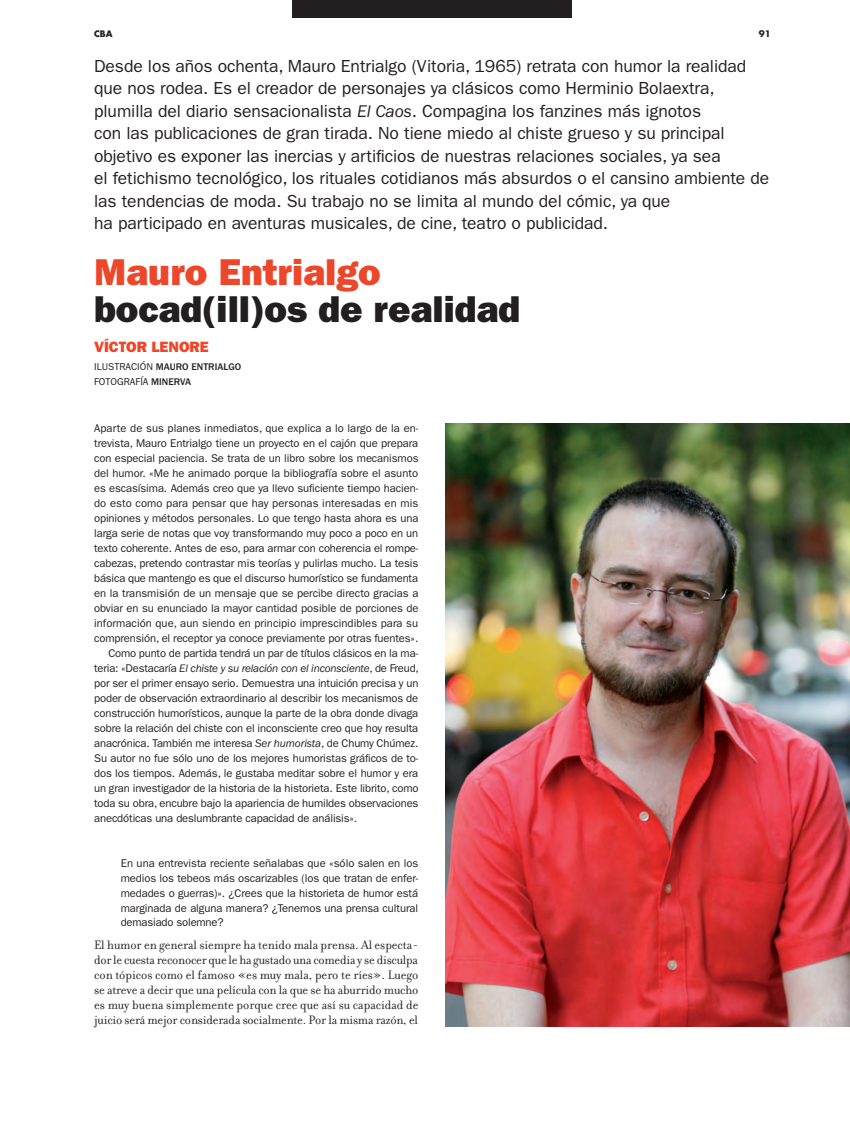
<style>
.page{position:relative;width:850px;height:1134px;background:#fff}
.page>*{position:absolute;margin:0;border:0;box-sizing:border-box;transform-origin:0 0}
.t1{font:37.5px "ITC Franklin Gothic Std Hvy";color:#231f20}
.t2{font:37.5px "ITC Franklin Gothic Std Hvy";color:#ed472b}
.t3{font:17.5px/22.5px "ITC Franklin Gothic Std";letter-spacing:-.005em;color:#231f20}
.t4{font:15px "ITC Franklin Gothic Std Hvy";color:#ed472b}
.t5{font:13.12px/15px "Filosofia";letter-spacing:-.015em;color:#231f20;text-align:justify}
.t6{font:11.25px/15px "ITC Franklin Gothic Std";letter-spacing:-.01em;color:#231f20;text-align:justify}
.t7{font:italic 11.25px "ITC Franklin Gothic Std";letter-spacing:-.015em;color:#231f20}
.t8{font:10px/15px "ITC Franklin Gothic Std";color:#231f20}
.t9{font:700 8.75px "Futura";color:#231f20}
.s1{font-style:italic}
.s2{font-weight:500}
.s3{font-style:normal}
</style>
<div class="page">
<div style="left:292px;top:0;width:280px;height:18px;background:#231f20"></div>
<img style="left:446px;top:424px;width:404px;height:603px">
<p class="t9" style="left:94px;top:28px;width:20px">CBA</p>
<p class="t9" style="left:759px;top:28px;width:13px">91</p>
<p class="t3" style="left:94px;top:54px;width:677px">Desde los años ochenta, Mauro Entrialgo (Vitoria, 1965) retrata con humor la realidad que nos rodea. Es el creador de personajes ya clásicos como Herminio Bolaextra, plumilla del diario sensacionalista <span class="s1">El Caos</span>. Compagina los fanzines más ignotos<br>con las publicaciones de gran tirada. No tiene miedo al chiste grueso y su principal objetivo es exponer las inercias y artificios de nuestras relaciones sociales, ya sea<br>el fetichismo tecnológico, los rituales cotidianos más absurdos o el cansino ambiente de las tendencias de moda. Su trabajo no se limita al mundo del cómic, ya que<br>ha participado en aventuras musicales, de cine, teatro o publicidad.</p>
<h1 class="t2" style="left:94px;top:250px;width:288px">Mauro Entrialgo</h1>
<h1 class="t1" style="left:94px;top:287px;width:428px">bocad(ill)os de realidad</h1>
<h3 class="t4" style="left:94px;top:338px;width:115px">Víctor Lenore</h3>
<p class="t8" style="left:94px;top:359px;width:149px">Ilustraci ón <span class="s2">MAURO ENTRIALGO<br></span>Fotografía <span class="s2">MINERVA</span></p>
<p class="t6" style="left:94px;top:420px;width:326px">Aparte de sus planes inmediatos, que explica a lo largo de la en-</p>
<p class="t6" style="left:94px;top:435px;width:326px">trevista, Mauro Entrialgo tiene un proyecto en el cajón que prepara</p>
<p class="t6" style="left:94px;top:450px;width:326px">con especial paciencia. Se trata de un libro sobre los mecanismos</p>
<p class="t6" style="left:94px;top:465px;width:325px">del humor. «Me he animado porque la bibliografía sobre el asunto</p>
<p class="t6" style="left:94px;top:480px;width:326px">es escasísima. Además creo que ya llevo suficiente tiempo hacien-</p>
<p class="t6" style="left:94px;top:495px;width:326px">do esto como para pensar que hay personas interesadas en mis</p>
<p class="t6" style="left:94px;top:510px;width:326px">opiniones y métodos personales. Lo que tengo hasta ahora es una</p>
<p class="t6" style="left:94px;top:525px;width:326px">larga serie de notas que voy transformando muy poco a poco en un</p>
<p class="t6" style="left:94px;top:540px;width:326px">texto coherente. Antes de eso, para armar con coherencia el rompe-</p>
<p class="t6" style="left:94px;top:555px;width:326px">cabezas, pretendo contrastar mis teorías y pulirlas mucho. La tesis</p>
<p class="t6" style="left:94px;top:570px;width:325px">básica que mantengo es que el discurso humorístico se fundamenta</p>
<p class="t6" style="left:94px;top:585px;width:326px">en la transmisión de un mensaje que se percibe directo gracias a</p>
<p class="t6" style="left:94px;top:600px;width:326px">obviar en su enunciado la mayor cantidad posible de porciones de</p>
<p class="t6" style="left:94px;top:615px;width:326px">información que, aun siendo en principio imprescindibles para su</p>
<p class="t6" style="left:94px;top:630px;width:326px">comprensión, el receptor ya conoce previamente por otras fuentes».</p>
<p class="t6" style="left:108px;top:645px;width:312px">Como punto de partida tendrá un par de títulos clásicos en la ma-</p>
<p class="t7" style="left:94px;top:662px;width:326px"><span class="s3">teria: «Destacaría</span> El chiste y su relación con el inconsciente<span class="s3">, de Freud,</span></p>
<p class="t6" style="left:94px;top:675px;width:326px">por ser el primer ensayo serio. Demuestra una intuición precisa y un</p>
<p class="t6" style="left:94px;top:690px;width:326px">poder de observación extraordinario al describir los mecanismos de</p>
<p class="t6" style="left:94px;top:705px;width:326px">construcción humorísticos, aunque la parte de la obra donde divaga</p>
<p class="t6" style="left:94px;top:720px;width:326px">sobre la relación del chiste con el inconsciente creo que hoy resulta</p>
<p class="t6" style="left:94px;top:735px;width:326px">anacrónica. También me interesa <span class="s1">Ser humorista</span>, de Chumy Chúmez.</p>
<p class="t6" style="left:94px;top:750px;width:326px">Su autor no fue sólo uno de los mejores humoristas gráficos de to-</p>
<p class="t6" style="left:94px;top:765px;width:326px">dos los tiempos. Además, le gustaba meditar sobre el humor y era</p>
<p class="t6" style="left:94px;top:780px;width:326px">un gran investigador de la historia de la historieta. Este librito, como</p>
<p class="t6" style="left:94px;top:795px;width:326px">toda su obra, encubre bajo la apariencia de humildes observaciones</p>
<p class="t6" style="left:94px;top:810px;width:265px">anecdóticas una deslumbrante capacidad de análisis».</p>
<p class="t6" style="left:121px;top:855px;width:299px">En una entrevista reciente señalabas que «sólo salen en los medios los tebeos más oscarizables (los que tratan de enfer&shy;medades o guerras)». ¿Crees que la historieta de humor está marginada de alguna manera? ¿Tenemos una prensa cultural demasiado solemne?</p>
<p class="t5" style="left:94px;top:938px;width:326px">El humor en general siempre ha tenido mala prensa. Al especta&shy;dor le cuesta reconocer que le ha gustado una comedia y se disculpa con tópicos como el famoso «es muy mala, pero te ríes». Luego se atreve a decir que una película con la que se ha aburrido mucho es muy buena simplemente porque cree que así su capacidad de juicio será mejor considerada socialmente. Por la misma razón, el</p>
</div>
